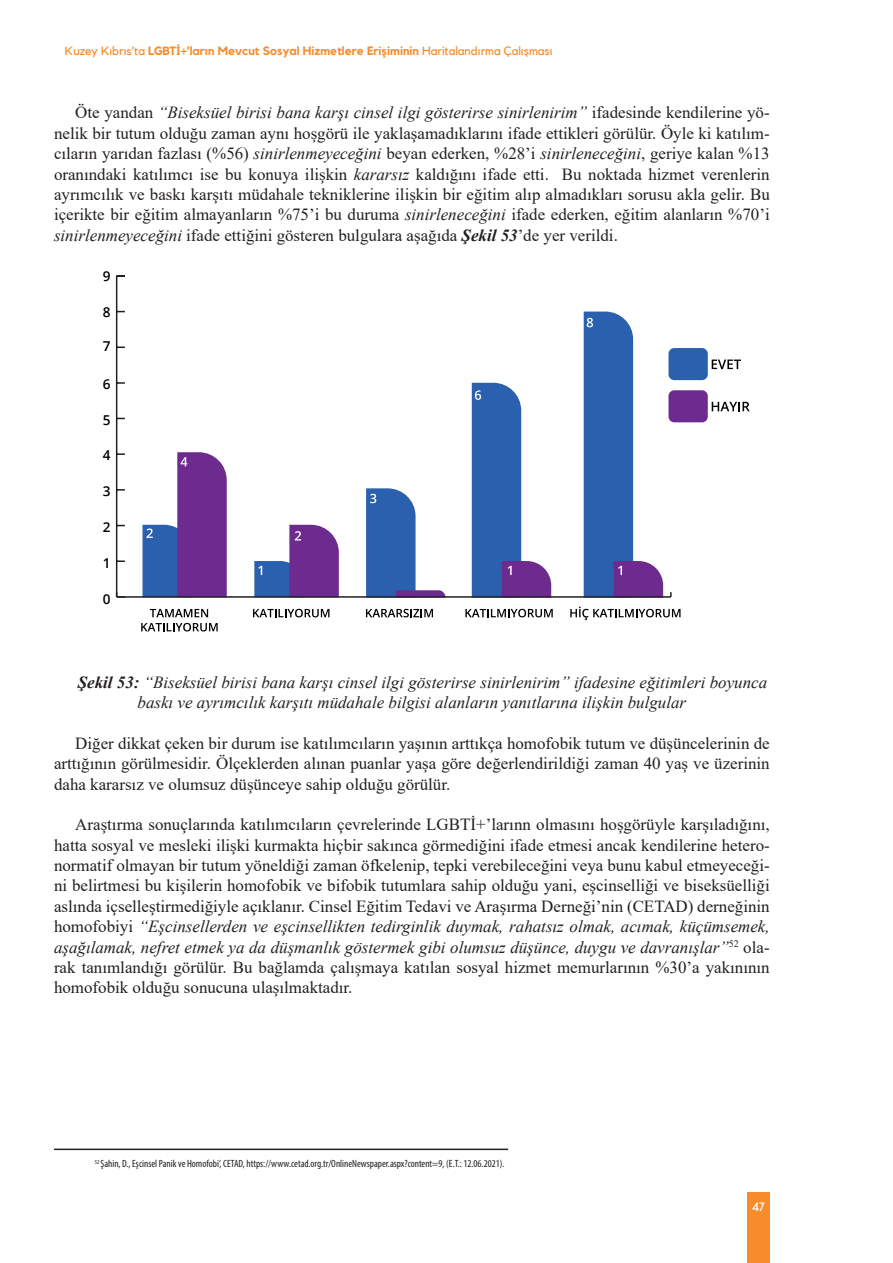
<style>
.page{position:relative;width:893px;height:1263px;background:#fff}
.page>*{position:absolute;margin:0;border:0;box-sizing:border-box;transform-origin:0 0}
.t1{font:16.95px/20.4px "Times New Roman";color:#231f20;text-align:justify}
.t2{font:italic 16.95px/20.4px "Times New Roman";color:#231f20}
.t3{font:600 13.65px "Open Sans";color:#000001}
.t4{font:700 12px "Kollektif";color:#f68c2b}
.t5{font:12px "Kollektif";color:#fff}
.t6{font:condensed 10.5px "Myriad Pro";color:#231f20}
.s1{font-weight:400}
.s2{font-style:italic}
.s3{font-weight:700;font-style:italic}
.s4{font-weight:700}
</style>
<div class="page">
<div style="left:747px;top:1192px;width:23px;height:71px;background:#f68c2b"></div>
<div style="left:668px;top:390px;width:40px;height:32px;background:#6d2b90;border-radius:6px"></div>
<div style="left:668px;top:348px;width:40px;height:32px;background:#2a60ad;border-radius:6px"></div>
<svg style="left:712px;top:402px;width:38px;height:9px"></svg>
<svg style="left:712px;top:360px;width:29px;height:9px"></svg>
<svg style="left:142px;top:452px;width:85px;height:144px"></svg>
<svg style="left:254px;top:525px;width:85px;height:71px"></svg>
<svg style="left:366px;top:488px;width:80px;height:108px"></svg>
<svg style="left:472px;top:383px;width:79px;height:213px"></svg>
<svg style="left:584px;top:312px;width:79px;height:284px"></svg>
<svg style="left:150px;top:609px;width:58px;height:8px"></svg>
<svg style="left:141px;top:623px;width:77px;height:8px"></svg>
<svg style="left:253px;top:609px;width:76px;height:8px"></svg>
<svg style="left:366px;top:609px;width:67px;height:8px"></svg>
<svg style="left:465px;top:609px;width:88px;height:8px"></svg>
<svg style="left:570px;top:607px;width:110px;height:13px"></svg>
<hr style="left:117px;top:596px;width:554px;height:2px;background:#231f20">
<hr style="left:116px;top:276px;width:1px;height:321px;background:#231f20">
<svg style="left:116px;top:592px;width:9px;height:6px"></svg>
<svg style="left:117px;top:560px;width:8px;height:2px"></svg>
<svg style="left:117px;top:489px;width:8px;height:2px"></svg>
<svg style="left:117px;top:453px;width:8px;height:2px"></svg>
<svg style="left:117px;top:382px;width:8px;height:2px"></svg>
<svg style="left:117px;top:346px;width:8px;height:2px"></svg>
<svg style="left:117px;top:275px;width:8px;height:2px"></svg>
<hr style="left:54px;top:1148px;width:454px;height:2px;background:#231f20">
<p class="t4" style="left:65px;top:44px;width:489px"><span class="s1">Kuzey Kıbrıs’ta</span> LGBTİ+’ların Mevcut Sosyal Hizmetlere Erişiminin <span class="s1">Haritalandırma Çalışması</span></p>
<p class="t1" style="left:54px;top:102px;width:717px;text-indent:21px">Öte yandan <span class="s2">“Biseksüel birisi bana karşı cinsel ilgi gösterirse sinirlenirim”</span> ifadesinde kendilerine yö&shy;nelik bir tutum olduğu zaman aynı hoşgörü ile yaklaşamadıklarını ifade ettikleri görülür. Öyle ki katılım&shy;cıların yarıdan fazlası (%56) <span class="s2">sinirlenmeyeceğini</span> beyan ederken, %28’i <span class="s2">sinirleneceğini</span>, geriye kalan %13 oranındaki katılımcı ise bu konuya ilişkin <span class="s2">kararsız</span> kaldığını ifade etti. Bu noktada hizmet verenlerin ayrımcılık ve baskı karşıtı müdahale tekniklerine ilişkin bir eğitim alıp almadıkları sorusu akla gelir. Bu içerikte bir eğitim almayanların %75’i bu duruma <span class="s2">sinirleneceğini</span> ifade ederken, eğitim alanların %70’i <span class="s2">sinirlenmeyeceğini</span> ifade ettiğini gösteren bulgulara aşağıda <span class="s3">Şekil 53</span>’de yer verildi.</p>
<p class="t3" style="left:103px;top:267px;width:9px">9</p>
<p class="t3" style="left:103px;top:303px;width:9px">8</p>
<p class="t3" style="left:103px;top:337px;width:9px">7</p>
<p class="t3" style="left:103px;top:374px;width:9px">6</p>
<p class="t3" style="left:103px;top:410px;width:9px">5</p>
<p class="t3" style="left:103px;top:446px;width:9px">4</p>
<p class="t3" style="left:103px;top:482px;width:9px">3</p>
<p class="t3" style="left:103px;top:518px;width:9px">2</p>
<p class="t3" style="left:103px;top:554px;width:9px">1</p>
<p class="t3" style="left:103px;top:589px;width:9px">0</p>
<p class="t2" style="left:138px;top:672px;width:631px;text-indent:-60px"><span class="s4">Şekil 53:</span> “Biseksüel birisi bana karşı cinsel ilgi gösterirse sinirlenirim” ifadesine eğitimleri boyunca baskı ve ayrımcılık karşıtı müdahale bilgisi alanların yanıtlarına ilişkin bulgular</p>
<p class="t1" style="left:54px;top:733px;width:717px;text-indent:21px">Diğer dikkat çeken bir durum ise katılımcıların yaşının arttıkça homofobik tutum ve düşüncelerinin de arttığının görülmesidir. Ölçeklerden alınan puanlar yaşa göre değerlendirildiği zaman 40 yaş ve üzerinin daha kararsız ve olumsuz düşünceye sahip olduğu görülür.</p>
<p class="t1" style="left:54px;top:814px;width:717px;text-indent:21px">Araştırma sonuçlarında katılımcıların çevrelerinde LGBTİ+’larınn olmasını hoşgörüyle karşıladığını, hatta sosyal ve mesleki ilişki kurmakta hiçbir sakınca görmediğini ifade etmesi ancak kendilerine hetero&shy;normatif olmayan bir tutum yöneldiği zaman öfkelenip, tepki verebileceğini veya bunu kabul etmeyeceği&shy;ni belirtmesi bu kişilerin homofobik ve bifobik tutumlara sahip olduğu yani, eşcinselliği ve biseksüelliği aslında içselleştirmediğiyle açıklanır. Cinsel Eğitim Tedavi ve Araşırma Derneği’nin (CETAD) derneğinin homofobiyi <span class="s2">“Eşcinsellerden ve eşcinsellikten tedirginlik duymak, rahatsız olmak, acımak, küçümsemek, aşağılamak, nefret etmek ya da düşmanlık göstermek gibi olumsuz düşünce, duygu ve davranışlar”</span><sup>52</sup> ola&shy;rak tanımlandığı görülür. Bu bağlamda çalışmaya katılan sosyal hizmet memurlarının %30’a yakınının homofobik olduğu sonucuna ulaşılmaktadır.</p>
<p class="t6" style="left:95px;top:1157px;width:411px"><sup>52</sup> Şahin, D., Eşcinsel Panik ve Homofobi’, CETAD, https://www.cetad.org.tr/OnlineNewspaper.aspx?content=9, (E.T.: 12.06.2021).</p>
<p class="t5" style="left:752px;top:1200px;width:15px">47</p>
</div>
